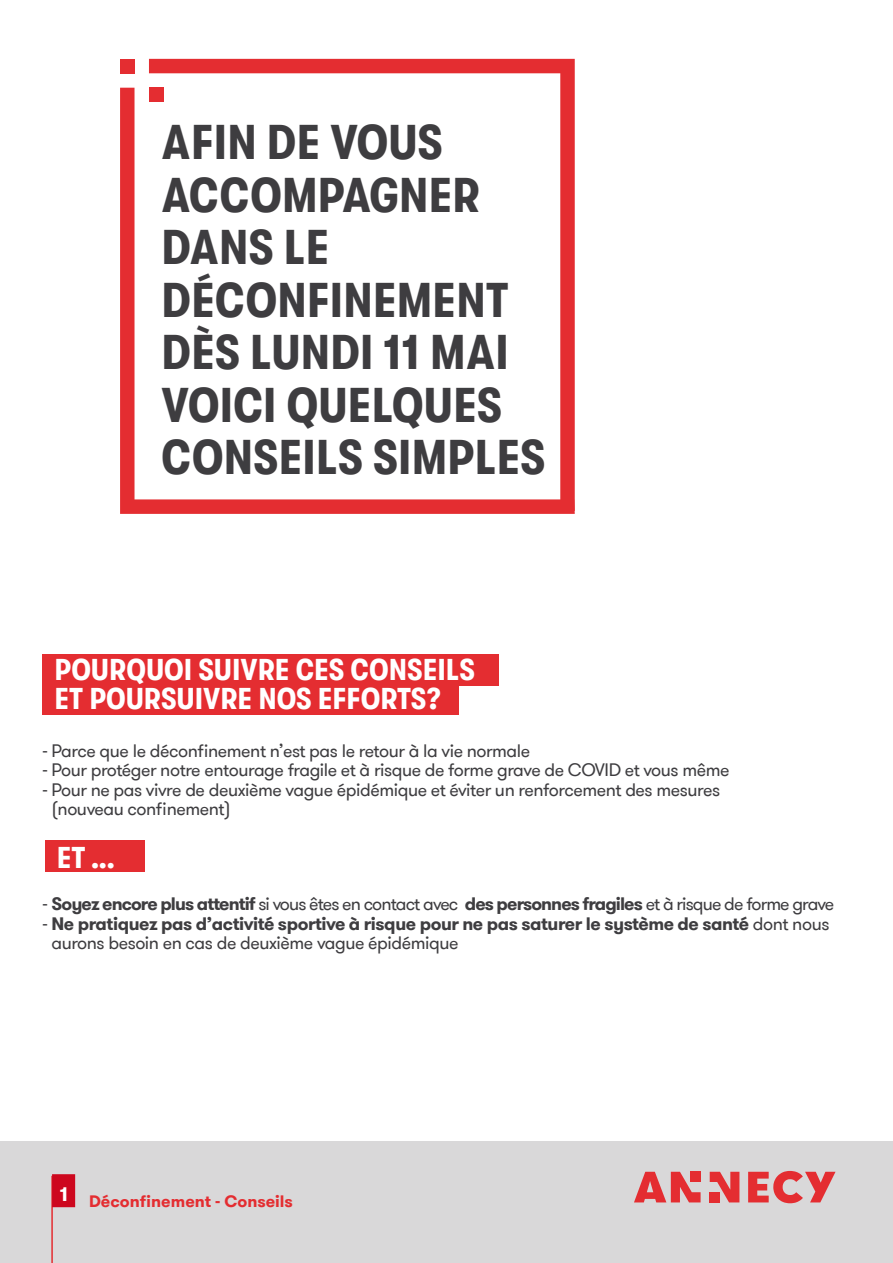
<style>
.page{position:relative;width:893px;height:1263px;background:#fff}
.page>*{position:absolute;margin:0;border:0;box-sizing:border-box;transform-origin:0 0}
.t1{font:700 condensed 48.6px/52.5px "GT Walsheim Pro";letter-spacing:.02em;color:#3e3d40}
.t2{font:700 condensed 30px/28.5px "GT Walsheim Pro";letter-spacing:.02em;color:#fff}
.t3{font:18px/19.5px "GT Walsheim Pro";letter-spacing:-.025em;color:#3e3d40}
.t4{font:700 18px/19.5px "GT Walsheim Pro";letter-spacing:-.025em;color:#3e3d40}
.t5{font:18px "GT Walsheim Pro";letter-spacing:-.05em;color:#3e3d40}
.t6{font:700 16.5px "GT Walsheim Pro";color:#e42d31}
.s1{font-weight:700}
.s2{font-weight:400}
</style>
<div class="page">
<div style="left:0;top:1142px;width:893px;height:121px;background:#d9d8d9"></div>
<hr style="left:51px;top:1176px;width:2px;height:87px;background:#e42d31">
<div style="left:52px;top:1174px;width:23px;height:33px;background:#cd071e"></div>
<svg style="left:634px;top:1172px;width:67px;height:30px"></svg>
<svg style="left:710px;top:1172px;width:29px;height:30px"></svg>
<svg style="left:748px;top:1171px;width:87px;height:32px"></svg>
<div style="left:120px;top:59px;width:15px;height:14px;background:#e42d31"></div>
<svg style="left:120px;top:88px;width:455px;height:426px"></svg>
<svg style="left:149px;top:59px;width:426px;height:452px"></svg>
<div style="left:43px;top:655px;width:456px;height:31px;background:#e42d31"></div>
<div style="left:43px;top:684px;width:416px;height:31px;background:#e42d31"></div>
<div style="left:45px;top:841px;width:100px;height:31px;background:#e42d31"></div>
<h1 class="t1" style="left:162px;top:116px;width:384px">AFIN DE VOUS<br>ACCOMPAGNER<br>DANS LE<br>DÉCONFINEMENT<br>DÈS LUNDI 11 MAI<br>VOICI QUELQUES<br>CONSEILS SIMPLES</h1>
<h2 class="t2" style="left:55px;top:656px;width:421px">POURQUOI SUIVRE CES CONSEILS<br>ET POURSUIVRE NOS EFFORTS?</h2>
<p class="t3" style="left:43px;top:741px;width:489px">- Parce que le déconfinement n’est pas le retour à la vie normale</p>
<p class="t3" style="left:43px;top:761px;width:689px">- Pour protéger notre entourage fragile et à risque de forme grave de COVID et vous même</p>
<p class="t3" style="left:51px;top:780px;width:670px;text-indent:-9px">- Pour ne pas vivre de deuxième vague épidémique et éviter un renforcement des mesures (nouveau confinement)</p>
<h2 class="t2" style="left:57px;top:844px;width:59px">ET ...</h2>
<p class="t5" style="left:43px;top:893px;width:793px">- <span class="s1">Soyez encore plus attentif</span> si vous êtes en contact avec <span class="s1">des personnes fragiles</span> et à risque de forme grave</p>
<p class="t4" style="left:51px;top:914px;width:779px;text-indent:-9px"><span class="s2">-</span> Ne pratiquez pas d’activité sportive à risque pour ne pas saturer le système de santé <span class="s2">dont nous aurons besoin en cas de deuxième vague épidémique</span></p>
<p class="t6" style="left:60px;top:1190px;width:235px"><sup>1</sup> Déconfinement - Conseils</p>
</div>
